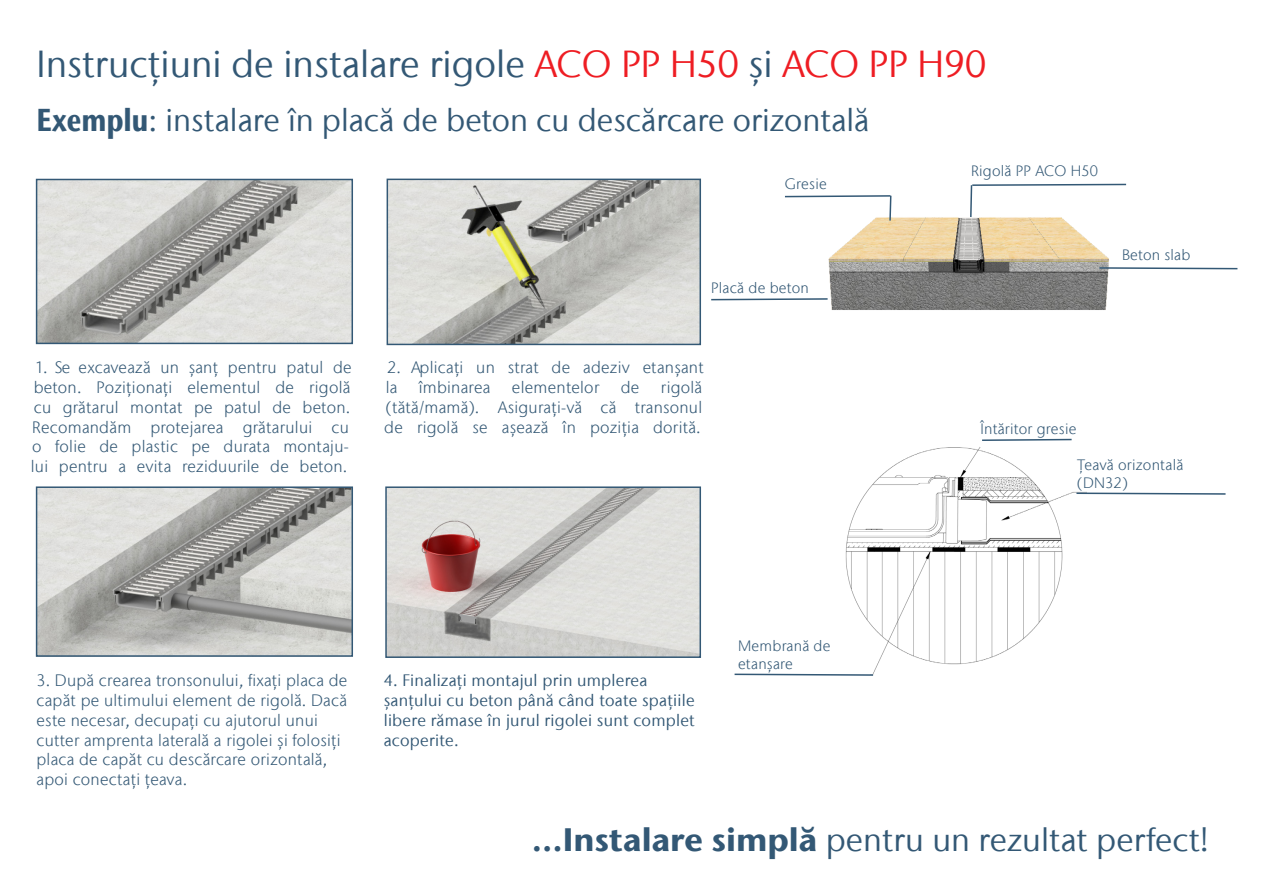
<style>
.page{position:relative;width:1263px;height:893px;background:#fff}
.page>*{position:absolute;margin:0;border:0;box-sizing:border-box;transform-origin:0 0}
.Intermediate_heading{font:37.5px "Stone Sans IIITC Com";color:#335875}
.Intermediate_heading-2{font:32.4px "Stone Sans IIITC Com";color:#335875}
.Intermediate_heading-3{font:31.5px "Stone Sans IIITC Com";color:#335875}
.title1_across_it{font:300 16.5px/19.8px "Stone Sans IIITC Com";letter-spacing:.015em;color:#335875}
.title1_across_it-2{font:16.5px/19.8px "Stone Sans IIITC Com";letter-spacing:.015em;color:#335875}
.table_basic_8{font:300 15px/18px "Stone Sans IIITC Com";letter-spacing:.015em;color:#335875}
.s1{color:#ee1d23}
.s2{font-weight:700;font-stretch:condensed}
.s3{font-weight:700}
</style>
<div class="page">
<img style="left:39px;top:182px;width:311px;height:159px">
<div style="left:36px;top:179px;width:317px;height:165px;border:2px solid #335875"></div>
<img style="left:390px;top:182px;width:308px;height:160px">
<div style="left:387px;top:179px;width:314px;height:166px;border:2px solid #335875"></div>
<img style="left:39px;top:489px;width:311px;height:165px">
<div style="left:36px;top:486px;width:317px;height:171px;border:2px solid #335875"></div>
<img style="left:388px;top:489px;width:310px;height:166px">
<div style="left:385px;top:486px;width:316px;height:172px;border:2px solid #335875"></div>
<img style="left:828px;top:217px;width:281px;height:93px">
<svg style="left:1098px;top:266px;width:140px;height:4px"></svg>
<svg style="left:969px;top:183px;width:158px;height:36px"></svg>
<svg style="left:785px;top:195px;width:107px;height:27px"></svg>
<svg style="left:711px;top:297px;width:118px;height:4px"></svg>
<img style="left:845px;top:447px;width:242px;height:226px">
<div style="left:764px;top:649px;width:106px;height:36px;background:#fff"></div>
<svg style="left:1075px;top:492px;width:151px;height:3px"></svg>
<svg style="left:734px;top:673px;width:140px;height:3px"></svg>
<svg style="left:982px;top:438px;width:90px;height:3px"></svg>
<p class="Intermediate_heading" style="left:36px;top:40px;width:951px">Instrucțiuni de instalare rigole <span class="s1">ACO PP H50</span> și <span class="s1">ACO PP H90</span></p>
<p class="Intermediate_heading-3" style="left:36px;top:100px;width:834px"><span class="s2">Exemplu</span>: instalare în placă de beton cu descărcare orizontală</p>
<p class="table_basic_8" style="left:785px;top:175px;width:43px">Gresie</p>
<p class="title1_across_it" style="left:31px;top:357px;width:322px">1. Se excavează un șanț pentru patul de beton. Poziționați elementul de rigolă cu grătarul montat pe patul de beton.<br>Recomandăm protejarea grătarului cu o folie de plastic pe durata montaju&shy;lui pentru a evita reziduurile de beton.</p>
<p class="table_basic_8" style="left:711px;top:279px;width:99px">Placă de beton</p>
<p class="title1_across_it" style="left:386px;top:357px;width:320px">2. Aplicați un strat de adeziv etanșant la</p>
<p class="title1_across_it" style="left:384px;top:377px;width:320px;text-align:justify;text-indent:277px">rigolă (tătă/mamă). Asigurați-vă că transonul de rigolă se așează în poziția dorită.</p>
<p class="title1_across_it" style="left:419px;top:377px;width:73px">îmbinarea</p>
<p class="title1_across_it" style="left:512px;top:377px;width:89px">elementelor</p>
<p class="title1_across_it" style="left:621px;top:377px;width:20px">de</p>
<p class="title1_across_it" style="left:36px;top:670px;width:312px">3. După crearea tronsonului, fixați placa de capăt pe ultimului element de rigolă. Dacă este necesar, decupați cu ajutorul unui cutter amprenta laterală a rigolei și folosiți placa de capăt cu descărcare orizontală, apoi conectați țeava.</p>
<p class="title1_across_it-2" style="left:384px;top:670px;width:312px">4. Finalizați montajul prin umplerea șanțului cu beton până când toate spațiile libere rămase în jurul rigolei sunt complet acoperite.</p>
<p class="table_basic_8" style="left:738px;top:637px;width:94px">Membrană de etanșare</p>
<p class="table_basic_8" style="left:971px;top:162px;width:128px">Rigolă PP ACO H50</p>
<p class="table_basic_8" style="left:1122px;top:246px;width:70px">Beton slab</p>
<p class="table_basic_8" style="left:980px;top:419px;width:97px">Întăritor gresie</p>
<p class="table_basic_8" style="left:1077px;top:455px;width:108px">Țeavă orizontală (DN32)</p>
<p class="Intermediate_heading-2" style="left:532px;top:819px;width:678px"><span class="s3">...Instalare simplă</span> pentru un rezultat perfect!</p>
</div>
